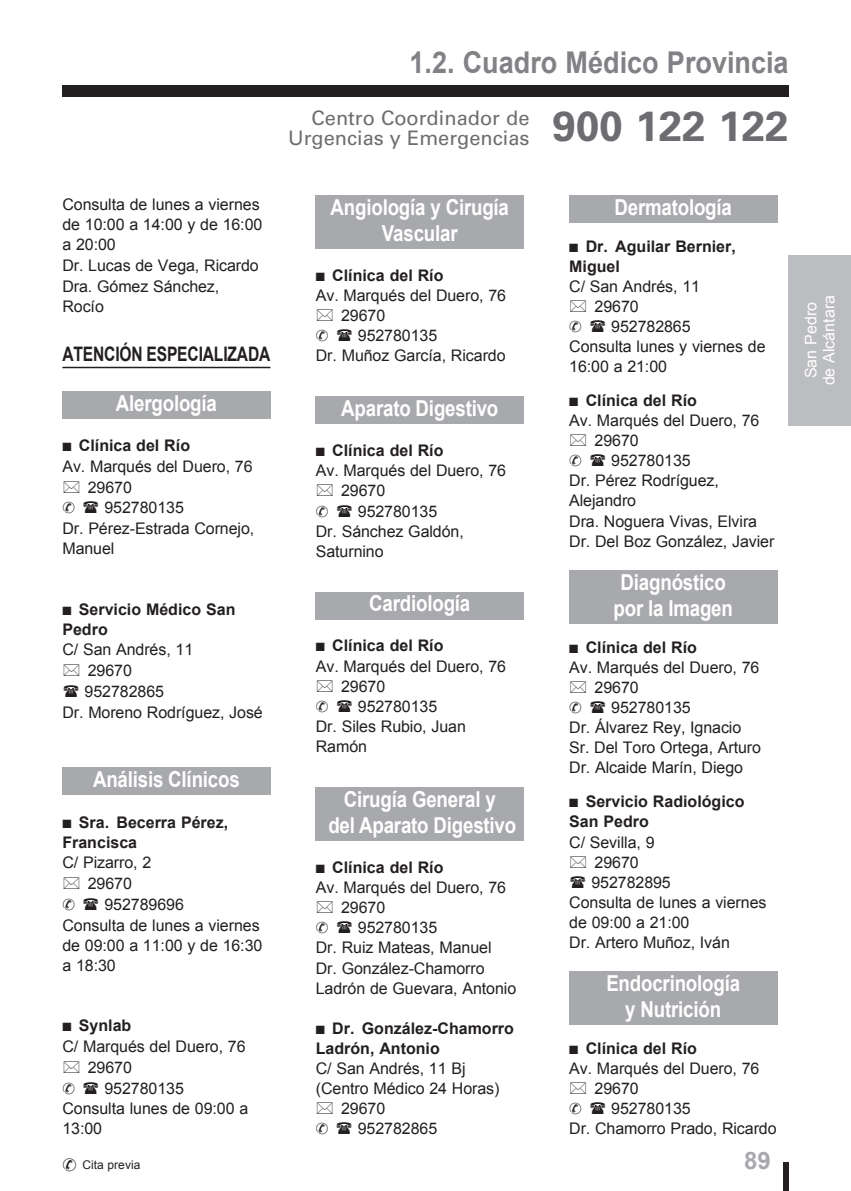
<style>
.page{position:relative;width:851px;height:1191px;background:#fff}
.page>*{position:absolute;margin:0;border:0;box-sizing:border-box;transform-origin:0 0}
.t1{font:700 30px "Arial";color:#808285;scale:.9 1}
.t2{font:700 24px "Arial";color:#a8a9ad}
.t3{font:700 22px/26px "Arial";letter-spacing:-.01em;color:#fff;text-align:center;scale:.85 1}
.t4{font:20px/20px "Univers LT Std";color:#6c6d70}
.t5{font:700 20px "Arial";letter-spacing:-.01em;color:#231f20;scale:.78 1}
.t6{font:16px/20px "Arial";letter-spacing:-.005em;color:#231f20}
.t7{font:700 16px/20px "Arial";color:#231f20}
.t8{font:16px/18px "Arial";color:#fff;text-align:center}
.t9{font:12px "Arial";color:#231f20}
</style>
<div class="page">
<div style="left:62px;top:85px;width:726px;height:11px;background:#231f20"></div>
<div style="left:782px;top:1162px;width:6px;height:29px;background:#231f20"></div>
<div style="left:788px;top:255px;width:62px;height:170px;background:#bcbdc0"></div>
<hr style="left:62px;top:367px;width:208px;height:1px;background:#231f20">
<div style="left:62px;top:391px;width:208px;height:27px;background:#a8a9ad"></div>
<div style="left:62px;top:767px;width:208px;height:28px;background:#a8a9ad"></div>
<div style="left:316px;top:195px;width:207px;height:53px;background:#a8a9ad"></div>
<div style="left:316px;top:396px;width:207px;height:28px;background:#a8a9ad"></div>
<div style="left:316px;top:592px;width:207px;height:27px;background:#a8a9ad"></div>
<div style="left:316px;top:787px;width:207px;height:53px;background:#a8a9ad"></div>
<div style="left:569px;top:195px;width:208px;height:27px;background:#a8a9ad"></div>
<div style="left:569px;top:570px;width:208px;height:53px;background:#a8a9ad"></div>
<div style="left:569px;top:971px;width:208px;height:54px;background:#a8a9ad"></div>
<h1 class="t1" style="left:409px;top:43px;width:422px">1.2. Cuadro Médico Provincia</h1>
<p class="t4" style="left:288px;top:109px;width:502px;text-indent:23px">Centro Coordinador de<br>Urgencias y Emergencias <sup>900</sup> <sup>122</sup> <sup>122</sup></p>
<p class="t6" style="left:62px;top:195px;width:201px">Consulta de lunes a viernes de 10:00 a 14:00 y de 16:00 a 20:00<br>Dr. Lucas de Vega, Ricardo<br>Dra. Gómez Sánchez,<br>Rocío</p>
<p class="t5" style="left:62px;top:341px;width:268px">ATENCIÓN ESPECIALIZADA</p>
<h3 class="t3" style="left:116px;top:390px;width:120px">Alergología</h3>
<p class="t7" style="left:62px;top:436px;width:129px">■ Clínica del Río</p>
<p class="t6" style="left:62px;top:456px;width:192px">Av. Marqués del Duero, 76</p>
<p class="t6" style="left:88px;top:477px;width:46px">29670</p>
<p class="t6" style="left:62px;top:498px;width:193px;text-indent:42px">952780135<br>Dr. Pérez-Estrada Cornejo,<br>Manuel</p>
<p class="t7" style="left:62px;top:599px;width:174px">■ Servicio Médico San<br>Pedro</p>
<p class="t6" style="left:62px;top:640px;width:132px">C/ San Andrés, 11</p>
<p class="t6" style="left:88px;top:660px;width:46px">29670</p>
<p class="t6" style="left:85px;top:681px;width:81px">952782865</p>
<p class="t6" style="left:62px;top:702px;width:202px">Dr. Moreno Rodríguez, José</p>
<h3 class="t3" style="left:93px;top:767px;width:174px">Análisis Clínicos</h3>
<p class="t7" style="left:62px;top:812px;width:167px">■ Sra. Becerra Pérez,<br>Francisca</p>
<p class="t6" style="left:62px;top:852px;width:90px;line-height:20.8px;text-align:center">C/ Pizarro, 2<br>29670</p>
<p class="t6" style="left:62px;top:894px;width:201px;text-indent:42px">952789696<br>Consulta de lunes a viernes de 09:00 a 11:00 y de 16:30 a 18:30</p>
<p class="t7" style="left:62px;top:1016px;width:70px">■ Synlab</p>
<p class="t6" style="left:62px;top:1036px;width:185px">C/ Marqués del Duero, 76</p>
<p class="t6" style="left:88px;top:1057px;width:46px">29670</p>
<p class="t6" style="left:62px;top:1077px;width:187px;text-indent:42px">952780135<br>Consulta lunes de 09:00 a<br>13:00</p>
<p class="t9" style="left:62px;top:1156px;width:79px">✆ Cita previa</p>
<h3 class="t3" style="left:330px;top:194px;width:211px">Angiología y Cirugía<br>Vascular</h3>
<p class="t7" style="left:316px;top:265px;width:129px">■ Clínica del Río</p>
<p class="t6" style="left:316px;top:285px;width:192px">Av. Marqués del Duero, 76</p>
<p class="t6" style="left:341px;top:305px;width:46px">29670</p>
<p class="t6" style="left:316px;top:325px;width:191px;text-indent:42px">952780135<br>Dr. Muñoz García, Ricardo</p>
<h3 class="t3" style="left:341px;top:396px;width:186px">Aparato Digestivo</h3>
<p class="t7" style="left:316px;top:441px;width:129px">■ Clínica del Río</p>
<p class="t6" style="left:316px;top:461px;width:192px">Av. Marqués del Duero, 76</p>
<p class="t6" style="left:341px;top:481px;width:46px">29670</p>
<p class="t6" style="left:316px;top:501px;width:149px;text-indent:42px">952780135<br>Dr. Sánchez Galdón,<br>Saturnino</p>
<h3 class="t3" style="left:369px;top:591px;width:120px">Cardiología</h3>
<p class="t7" style="left:316px;top:636px;width:129px">■ Clínica del Río</p>
<p class="t6" style="left:316px;top:656px;width:192px">Av. Marqués del Duero, 76</p>
<p class="t6" style="left:341px;top:676px;width:46px">29670</p>
<p class="t6" style="left:316px;top:696px;width:152px;text-indent:42px">952780135<br>Dr. Siles Rubio, Juan<br>Ramón</p>
<h3 class="t3" style="left:328px;top:786px;width:222px">Cirugía General y<br>del Aparato Digestivo</h3>
<p class="t7" style="left:316px;top:857px;width:129px">■ Clínica del Río</p>
<p class="t6" style="left:316px;top:877px;width:192px">Av. Marqués del Duero, 76</p>
<p class="t6" style="left:341px;top:897px;width:46px">29670</p>
<p class="t6" style="left:316px;top:917px;width:202px;text-indent:42px">952780135<br>Dr. Ruiz Mateas, Manuel<br>Dr. González-Chamorro<br>Ladrón de Guevara, Antonio</p>
<p class="t7" style="left:316px;top:1018px;width:200px">■ Dr. González-Chamorro<br>Ladrón, Antonio</p>
<p class="t6" style="left:316px;top:1058px;width:151px">C/ San Andrés, 11 Bj</p>
<p class="t6" style="left:316px;top:1078px;width:185px">(Centro Médico 24 Horas)</p>
<p class="t6" style="left:341px;top:1098px;width:46px">29670</p>
<p class="t6" style="left:358px;top:1118px;width:81px">952782865</p>
<h3 class="t3" style="left:614px;top:194px;width:140px">Dermatología</h3>
<p class="t7" style="left:569px;top:236px;width:168px">■ Dr. Aguilar Bernier,<br>Miguel</p>
<p class="t6" style="left:594px;top:276px;width:107px;text-indent:-25px">C/ San Andrés, 11<br>29670</p>
<p class="t6" style="left:569px;top:316px;width:198px;text-indent:42px">952782865<br>Consulta lunes y viernes de<br>16:00 a 21:00</p>
<p class="t7" style="left:569px;top:391px;width:129px">■ Clínica del Río</p>
<p class="t6" style="left:569px;top:411px;width:192px">Av. Marqués del Duero, 76</p>
<p class="t6" style="left:594px;top:431px;width:46px">29670</p>
<p class="t6" style="left:569px;top:451px;width:207px;text-indent:42px">952780135<br>Dr. Pérez Rodríguez,<br>Alejandro<br>Dra. Noguera Vivas, Elvira<br>Dr. Del Boz González, Javier</p>
<h3 class="t3" style="left:613px;top:569px;width:142px">Diagnóstico por la Imagen</h3>
<p class="t7" style="left:569px;top:637px;width:129px">■ Clínica del Río</p>
<p class="t6" style="left:569px;top:657px;width:192px">Av. Marqués del Duero, 76</p>
<p class="t6" style="left:594px;top:677px;width:46px">29670</p>
<p class="t6" style="left:569px;top:697px;width:193px;text-indent:42px">952780135<br>Dr. Álvarez Rey, Ignacio<br>Sr. Del Toro Ortega, Arturo<br>Dr. Alcaide Marín, Diego</p>
<p class="t7" style="left:569px;top:792px;width:177px">■ Servicio Radiológico<br>San Pedro</p>
<p class="t6" style="left:569px;top:832px;width:87px">C/ Sevilla, 9</p>
<p class="t6" style="left:594px;top:852px;width:46px">29670</p>
<p class="t6" style="left:591px;top:872px;width:81px">952782895</p>
<p class="t6" style="left:569px;top:892px;width:199px">Consulta de lunes a viernes</p>
<p class="t6" style="left:569px;top:912px;width:122px">de 09:00 a 21:00</p>
<p class="t6" style="left:569px;top:932px;width:162px">Dr. Artero Muñoz, Iván</p>
<h3 class="t3" style="left:606px;top:971px;width:159px">Endocrinología y Nutrición</h3>
<p class="t7" style="left:569px;top:1039px;width:129px">■ Clínica del Río</p>
<p class="t6" style="left:569px;top:1058px;width:192px">Av. Marqués del Duero, 76</p>
<p class="t6" style="left:594px;top:1078px;width:46px">29670</p>
<p class="t6" style="left:569px;top:1098px;width:209px;text-indent:42px">952780135<br>Dr. Chamorro Prado, Ricardo</p>
<h2 class="t2" style="left:744px;top:1144px;width:28px">89</h2>
<p class="t8" style="left:801px;top:385px;width:92px;rotate:-90deg">San Pedro de Alcántara</p>
</div>
